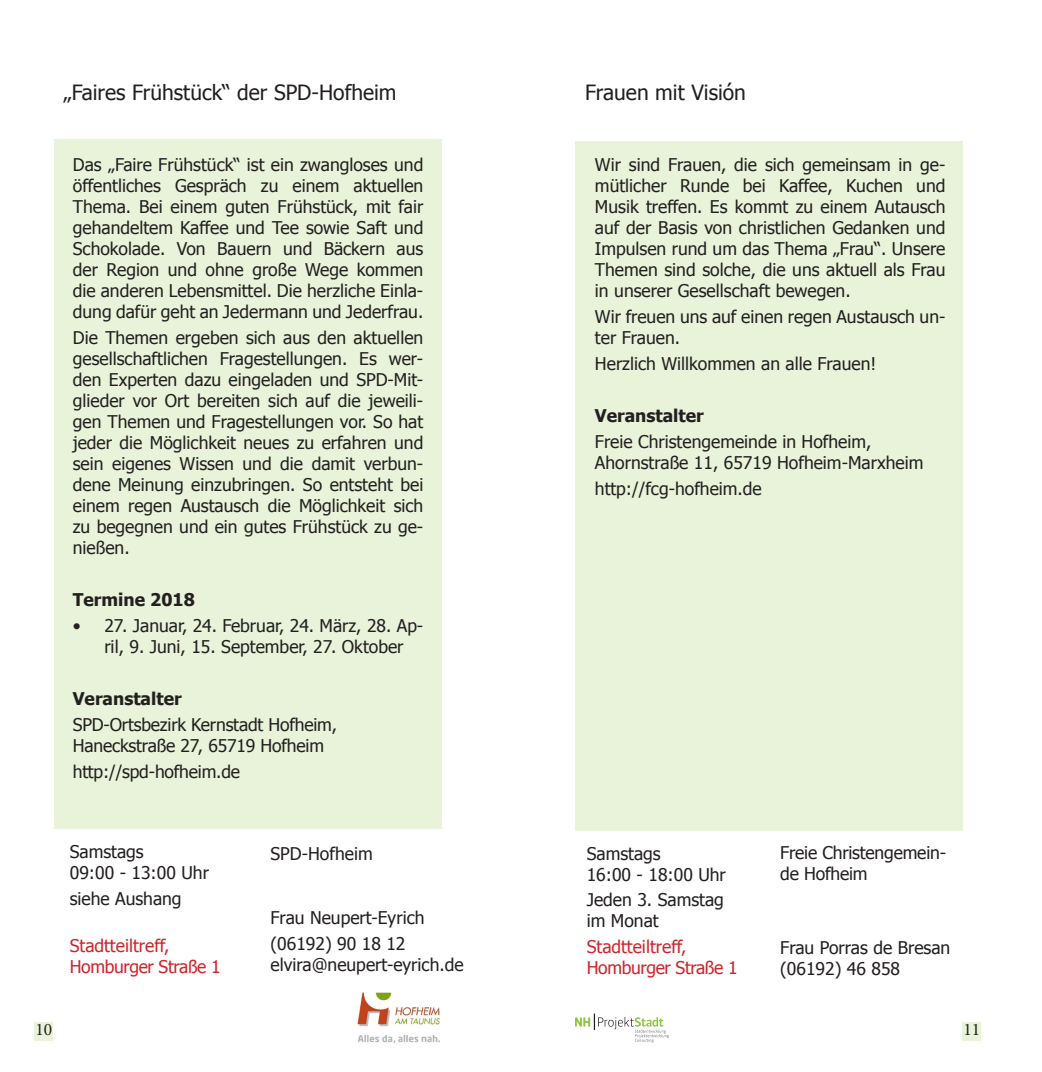
<style>
.page{position:relative;width:1042px;height:1072px;background:#fff}
.page>*{position:absolute;margin:0;border:0;box-sizing:border-box;transform-origin:0 0}
.t1{font:21px "Tahoma";color:#231f20}
.t2{font:17.5px/21px "Tahoma";color:#231f20}
.t3{font:17.5px/21px "Tahoma";letter-spacing:-.015em;color:#d1232a}
.t4{font:700 17.5px "Tahoma";color:#231f20}
.t5{font:17.5px "Minion Pro";color:#231f20}
</style>
<div class="page">
<div style="left:962px;top:1022px;width:19px;height:18px;background:#e8f3d9"></div>
<div style="left:35px;top:1022px;width:18px;height:18px;background:#e8f3d9"></div>
<div style="left:55px;top:139px;width:386px;height:689px;background:#e8f3d9"></div>
<div style="left:575px;top:141px;width:387px;height:689px;background:#e8f3d9"></div>
<svg style="left:575px;top:1013px;width:94px;height:29px"></svg>
<img style="left:357px;top:992px;width:83px;height:50px">
<p class="t1" style="left:63px;top:79px;width:335px">„Faires Frühstück“ der SPD-Hofheim</p>
<p class="t2" style="left:73px;top:153px;width:352px;text-align:justify">Das „Faire Frühstück“ ist ein zwangloses und öffentliches Gespräch zu einem aktuellen Thema. Bei einem guten Frühstück, mit fair gehandeltem Kaffee und Tee sowie Saft und Schokolade. Von Bauern und Bäckern aus der Region und ohne große Wege kommen die anderen Lebensmittel. Die herzliche Einla&shy;dung dafür geht an Jedermann und Jederfrau.</p>
<p class="t2" style="left:73px;top:326px;width:352px;text-align:justify">Die Themen ergeben sich aus den aktuellen gesellschaftlichen Fragestellungen. Es wer&shy;den Experten dazu eingeladen und SPD-Mit&shy;glieder vor Ort bereiten sich auf die jeweili&shy;gen Themen und Fragestellungen vor. So hat jeder die Möglichkeit neues zu erfahren und sein eigenes Wissen und die damit verbun&shy;dene Meinung einzubringen. So entsteht bei einem regen Austausch die Möglichkeit sich zu begegnen und ein gutes Frühstück zu ge&shy;nießen.</p>
<p class="t4" style="left:73px;top:587px;width:123px">Termine 2018</p>
<p class="t2" style="left:104px;top:614px;width:320px;text-indent:-32px">• 27. Januar, 24. Februar, 24. März, 28. Ap&shy;ril, 9. Juni, 15. September, 27. Oktober</p>
<p class="t4" style="left:73px;top:686px;width:110px">Veranstalter</p>
<p class="t2" style="left:73px;top:713px;width:266px">SPD-Ortsbezirk Kernstadt Hofheim,<br>Haneckstraße 27, 65719 Hofheim</p>
<p class="t2" style="left:73px;top:760px;width:169px">http://spd-hofheim.de</p>
<p class="t2" style="left:70px;top:840px;width:141px">Samstags<br>09:00 - 13:00 Uhr</p>
<p class="t2" style="left:70px;top:887px;width:113px">siehe Aushang</p>
<p class="t3" style="left:70px;top:934px;width:152px">Stadtteiltreff,<br>Homburger Straße 1</p>
<p class="t2" style="left:270px;top:842px;width:104px">SPD-Hofheim</p>
<p class="t2" style="left:270px;top:906px;width:155px">Frau Neupert-Eyrich</p>
<p class="t2" style="left:270px;top:932px;width:195px">(06192) 90 18 12 elvira@neupert-eyrich.de</p>
<p class="t1" style="left:585px;top:79px;width:162px">Frauen mit Visión</p>
<p class="t2" style="left:595px;top:154px;width:352px;text-align:justify">Wir sind Frauen, die sich gemeinsam in ge&shy;mütlicher Runde bei Kaffee, Kuchen und Musik treffen. Es kommt zu einem Autausch auf der Basis von christlichen Gedanken und Impulsen rund um das Thema „Frau“. Unsere Themen sind solche, die uns aktuell als Frau in unserer Gesellschaft bewegen.</p>
<p class="t2" style="left:595px;top:306px;width:352px">Wir freuen uns auf einen regen Austausch un&shy;ter Frauen.</p>
<p class="t2" style="left:595px;top:353px;width:283px">Herzlich Willkommen an alle Frauen!</p>
<p class="t4" style="left:595px;top:403px;width:110px">Veranstalter</p>
<p class="t2" style="left:595px;top:430px;width:330px">Freie Christengemeinde in Hofheim,<br>Ahornstraße 11, 65719 Hofheim-Marxheim</p>
<p class="t2" style="left:595px;top:477px;width:168px">http://fcg-hofheim.de</p>
<p class="t2" style="left:587px;top:841px;width:141px">Samstags<br>16:00 - 18:00 Uhr</p>
<p class="t2" style="left:587px;top:888px;width:139px">Jeden 3. Samstag im Monat</p>
<p class="t3" style="left:587px;top:935px;width:152px">Stadtteiltreff,<br>Homburger Straße 1</p>
<p class="t2" style="left:780px;top:841px;width:167px">Freie Christengemein&shy;de Hofheim</p>
<p class="t2" style="left:780px;top:935px;width:172px">Frau Porras de Bresan (06192) 46 858</p>
<p class="t5" style="left:35px;top:1017px;width:18px">10</p>
<p class="t5" style="left:963px;top:1017px;width:18px">11</p>
</div>
